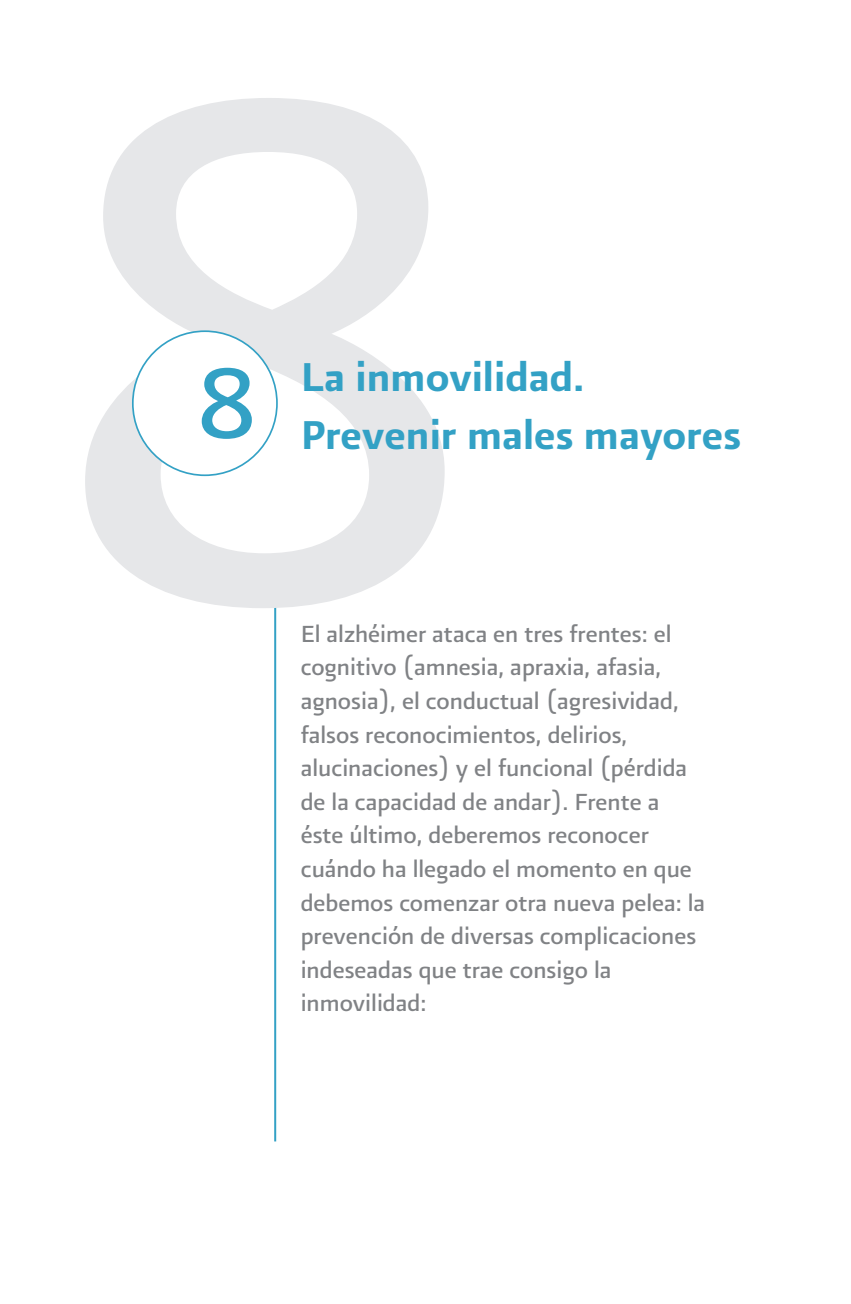
<style>
.page{position:relative;width:851px;height:1304px;background:#fff}
.page>*{position:absolute;margin:0;border:0;box-sizing:border-box;transform-origin:0 0}
.t1{font:119.6px "Presidencia Base";color:#33a1c5}
.t2{font:48px "Presidencia Firme";color:#33a1c5}
.t3{font:28px/33.6px "Presidencia Base";color:#808285}
</style>
<div class="page">
<hr style="left:274px;top:582px;width:2px;height:559px;background:#33a1c5">
<svg style="left:85px;top:98px;width:359px;height:510px;fill:#e6e7e9"></svg>
<div style="left:133px;top:331px;width:144px;height:144px;background:#fff;border-radius:50%"></div>
<h1 class="t1" style="left:195px;top:334px;width:64px">8</h1>
<h2 class="t2" style="left:300px;top:350px;width:285px">La inmovilidad.</h2>
<h2 class="t2" style="left:300px;top:407px;width:442px">Prevenir males mayores</h2>
<p class="t3" style="left:300px;top:616px;width:406px">El alzhéimer ataca en tres frentes: el cognitivo (amnesia, apraxia, afasia, agnosia), el conductual (agresividad, falsos reconocimientos, delirios, alucinaciones) y el funcional (pérdida de la capacidad de andar). Frente a éste último, deberemos reconocer cuándo ha llegado el momento en que debemos comenzar otra nueva pelea: la prevención de diversas complicaciones indeseadas que trae consigo la inmovilidad:</p>
</div>
